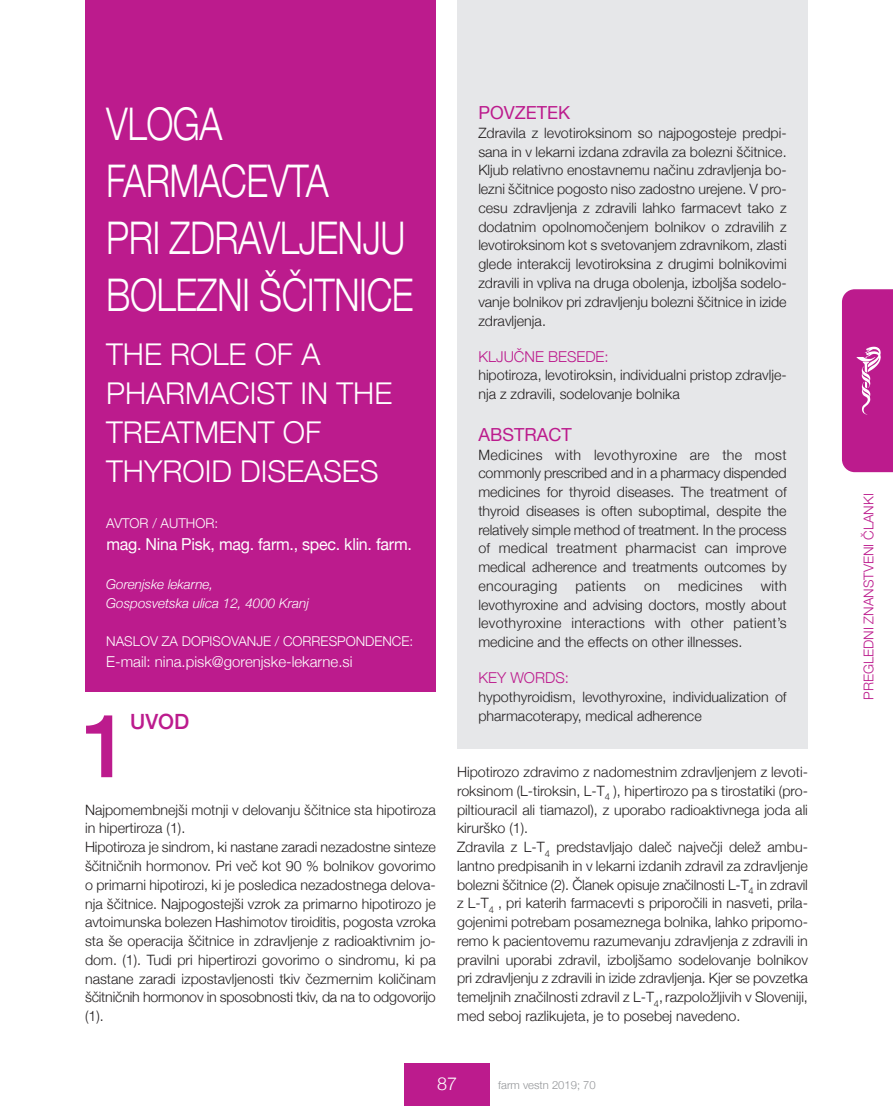
<style>
.page{position:relative;width:893px;height:1106px;background:#fff}
.page>*{position:absolute;margin:0;border:0;box-sizing:border-box;transform-origin:0 0}
.t1{font:500 88.2px "Helvetica Neue";color:#bc1b8d}
.t2{font:300 45px/57px "Helvetica Neue";letter-spacing:-.015em;color:#fff;scale:.81 1}
.t3{font:300 30px/39px "Helvetica Neue";color:#fff}
.t4{font:500 21px "Helvetica Neue";color:#bc1b8d}
.t5{font:18px "Helvetica Neue";color:#bc1b8d}
.t6{font:300 18px "Helvetica Neue";color:#fff}
.t7{font:16.5px "Helvetica Neue";letter-spacing:-.015em;color:#fff}
.t8{font:300 15px "Helvetica Neue";color:#fff}
.t9{font:300 15px "Helvetica Neue";color:#bc1b8d}
.t10{font:300 14.25px/18.8px "Helvetica Neue";color:#231f20}
.t11{font:300 14.25px "Helvetica Neue";letter-spacing:.02em;color:#231f20}
.t12{font:300 13.5px "Helvetica Neue";color:#fff}
.t13{font:italic 300 13.5px/18.9px "Helvetica Neue";color:#fff}
.t14{font:300 13.5px "Helvetica Neue";color:#bc1b8d}
.t15{font:300 11.25px "Helvetica Neue";color:#939598}
</style>
<div class="page">
<div style="left:405px;top:1063px;width:85px;height:43px;background:#bc1b8d"></div>
<svg style="left:842px;top:289px;width:51px;height:183px;background:#bf2692"></svg>
<div style="left:85px;top:0;width:351px;height:691px;background:#bc1b8d"></div>
<div style="left:457px;top:0;width:351px;height:748px;background:#e6e7e9"></div>
<h2 class="t2" style="left:106px;top:95px;width:381px">VLOGA<br>FARMACEVTA<br>PRI ZDRAVLJENJU<br>BOLEZNI ŠČITNICE</h2>
<h3 class="t3" style="left:106px;top:334px;width:287px">THE ROLE OF A<br>PHARMACIST IN THE<br>TREATMENT OF<br>THYROID DISEASES</h3>
<p class="t12" style="left:106px;top:515px;width:113px">AVTOR / AUTHOR:</p>
<p class="t7" style="left:106px;top:534px;width:307px">mag. Nina Pisk, mag. farm., spec. klin. farm.</p>
<p class="t13" style="left:106px;top:574px;width:204px">Gorenjske lekarne,<br>Gosposvetska ulica 12, 4000 Kranj</p>
<p class="t12" style="left:106px;top:633px;width:308px">NASLOV ZA DOPISOVANJE / CORRESPONDENCE:</p>
<p class="t8" style="left:106px;top:652px;width:248px">E-mail: nina.pisk@gorenjske-lekarne.si</p>
<h1 class="t1" style="left:81px;top:691px;width:51px">1</h1>
<h3 class="t4" style="left:130px;top:708px;width:61px">UVOD</h3>
<p class="t10" style="left:85px;top:800px;width:352px">Najpomembnejši motnji v delovanju ščitnice sta hipotiroza in hipertiroza (1).<br>Hipotiroza je sindrom, ki nastane zaradi nezadostne sinteze ščitničnih hormonov. Pri več kot 90 % bolnikov govorimo o primarni hipotirozi, ki je posledica nezadostnega delova&shy;nja ščitnice. Najpogostejši vzrok za primarno hipotirozo je avtoimunska bolezen Hashimotov tiroiditis, pogosta vzroka sta še operacija ščitnice in zdravljenje z radioaktivnim jo&shy;dom. (1). Tudi pri hipertirozi govorimo o sindromu, ki pa nastane zaradi izpostavljenosti tkiv čezmernim količinam ščitničnih hormonov in sposobnosti tkiv, da na to odgovorijo (1).</p>
<p class="t5" style="left:478px;top:102px;width:93px">POVZETEK</p>
<p class="t10" style="left:478px;top:123px;width:310px;text-align:justify">Zdravila z levotiroksinom so najpogosteje predpi&shy;sana in v lekarni izdana zdravila za bolezni ščitnice.<br>Kljub relativno enostavnemu načinu zdravljenja bo&shy;lezni ščitnice pogosto niso zadostno urejene. V pro&shy;cesu zdravljenja z zdravili lahko farmacevt tako z dodatnim opolnomočenjem bolnikov o zdravilih z levotiroksinom kot s svetovanjem zdravnikom, zlasti glede interakcij levotiroksina z drugimi bolnikovimi zdravili in vpliva na druga obolenja, izboljša sodelo&shy;vanje bolnikov pri zdravljenju bolezni ščitnice in izide zdravljenja.</p>
<p class="t9" style="left:478px;top:347px;width:132px">KLJUČNE BESEDE:</p>
<p class="t10" style="left:478px;top:365px;width:310px">hipotiroza, levotiroksin, individualni pristop zdravlje&shy;nja z zdravili, sodelovanje bolnika</p>
<p class="t5" style="left:478px;top:424px;width:95px">ABSTRACT</p>
<p class="t10" style="left:478px;top:445px;width:310px;text-align:justify">Medicines with levothyroxine are the most commonly prescribed and in a pharmacy dispended medicines for thyroid diseases. The treatment of thyroid diseases is often suboptimal, despite the relatively simple method of treatment. In the process of medical treatment pharmacist can improve medical adherence and treatments outcomes by encouraging</p>
<p class="t10" style="left:478px;top:576px;width:310px;text-align:justify;text-indent:282px">with levothyroxine and advising doctors, mostly about levothyroxine interactions with other patient’s medicine and the effects on other illnesses.</p>
<p class="t9" style="left:478px;top:668px;width:92px">KEY WORDS:</p>
<p class="t10" style="left:478px;top:687px;width:310px">hypothyroidism, levothyroxine, individualization of pharmacoterapy, medical adherence</p>
<p class="t11" style="left:575px;top:577px;width:52px">patients</p>
<p class="t10" style="left:644px;top:576px;width:17px">on</p>
<p class="t11" style="left:678px;top:577px;width:66px">medicines</p>
<p class="t10" style="left:457px;top:762px;width:352px">Hipotirozo zdravimo z nadomestnim zdravljenjem z levoti&shy;roksinom (L-tiroksin, L-T<sub>4</sub> ), hipertirozo pa s tirostatiki (pro&shy;piltiouracil ali tiamazol), z uporabo radioaktivnega joda ali kirurško (1).<br>Zdravila z L-T<sub>4</sub> predstavljajo daleč največji delež ambu&shy;lantno predpisanih in v lekarni izdanih zdravil za zdravljenje bolezni ščitnice (2). Članek opisuje značilnosti L-T<sub>4</sub> in zdravil z L-T<sub>4</sub> , pri katerih farmacevti s priporočili in nasveti, prila&shy;gojenimi potrebam posameznega bolnika, lahko pripomo&shy;remo k pacientovemu razumevanju zdravljenja z zdravili in pravilni uporabi zdravil, izboljšamo sodelovanje bolnikov pri zdravljenju z zdravili in izide zdravljenja. Kjer se povzetka temeljnih značilnosti zdravil z L-T<sub>4</sub>, razpoložljivih v Sloveniji, med seboj razlikujeta, je to posebej navedeno.</p>
<p class="t6" style="left:437px;top:1072px;width:22px">87</p>
<p class="t15" style="left:498px;top:1078px;width:99px">farm vestn 2019; 70</p>
<p class="t14" style="left:860px;top:700px;width:208px;rotate:-90deg">PREGLEDNI ZNANSTVENI ČLANKI</p>
</div>
